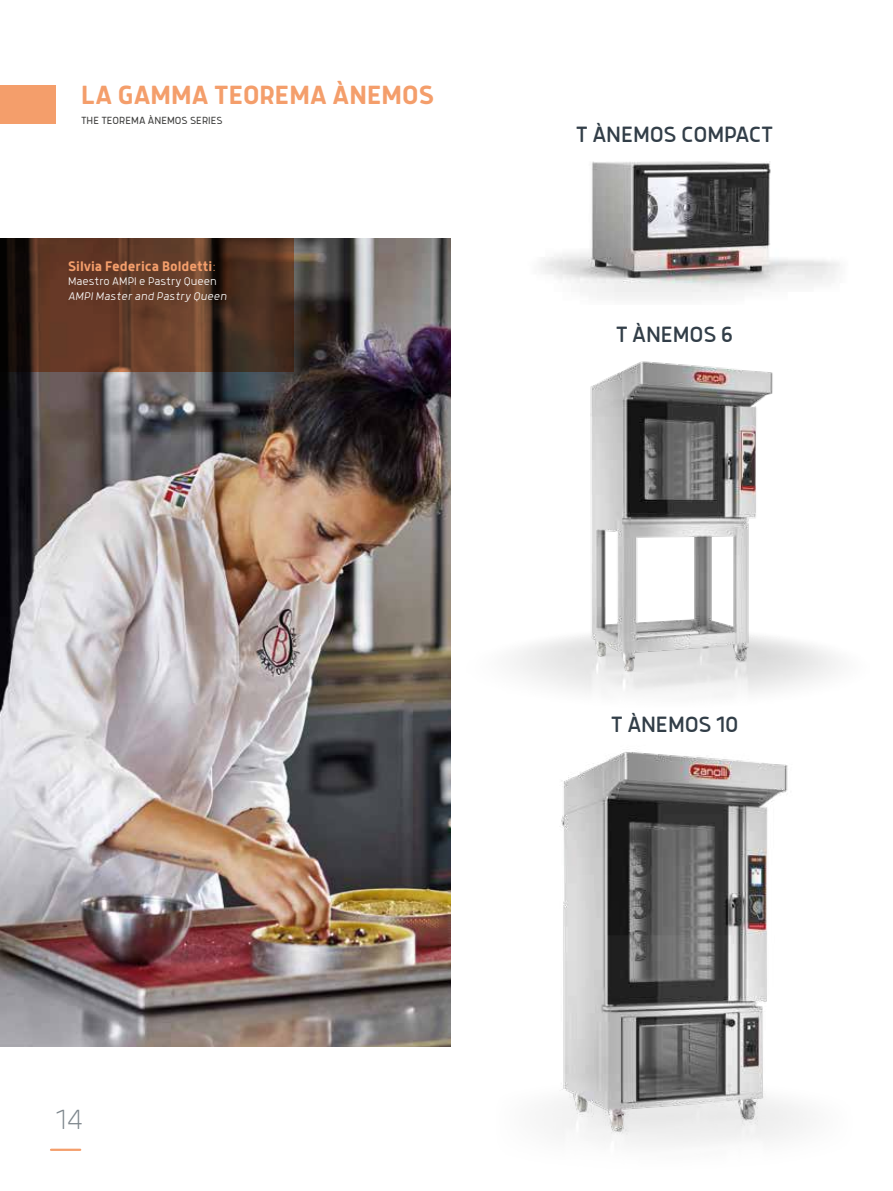
<style>
.page{position:relative;width:893px;height:1191px;background:#fff}
.page>*{position:absolute;margin:0;border:0;box-sizing:border-box;transform-origin:0 0}
.t1{font:200 30px "Anteb";color:#7d868c}
.t2{font:700 28.5px "Anteb";color:#f49e6b}
.t3{font:24px "Anteb";letter-spacing:-.01em;color:#323e48}
.t4{font:700 15px "Anteb Alt";color:#f49e6b}
.t5{font:italic 300 12px "Anteb Alt";letter-spacing:.01em;color:#fff}
.t6{font:300 12px "Anteb Alt";color:#fff}
.t7{font:300 11.25px "Anteb";color:#3c3c3b}
.s1{font-weight:300}
</style>
<div class="page">
<img style="left:529px;top:361px;width:279px;height:343px">
<img style="left:527px;top:752px;width:297px;height:386px">
<hr style="left:51px;top:1148px;width:29px;height:2px;background:#f49e6b">
<div style="left:0;top:85px;width:55px;height:38px;background:#f49e6b"></div>
<img style="left:0;top:238px;width:451px;height:809px">
<svg style="left:0;top:238px;width:293px;height:133px;background:#523222"></svg>
<img style="left:541px;top:161px;width:299px;height:138px">
<p class="t2" style="left:81px;top:78px;width:355px">LA GAMMA TEOREMA ÀNEMOS</p>
<p class="t7" style="left:81px;top:113px;width:143px">THE TEOREMA ÀNEMOS SERIES</p>
<p class="t4" style="left:68px;top:257px;width:149px">Silvia Federica Boldetti<span class="s1">:</span></p>
<p class="t6" style="left:68px;top:274px;width:150px">Maestro AMPI e Pastry Queen</p>
<p class="t5" style="left:68px;top:289px;width:160px">AMPI Master and Pastry Queen</p>
<p class="t3" style="left:576px;top:120px;width:199px">T ÀNEMOS COMPACT</p>
<p class="t3" style="left:616px;top:320px;width:119px">T ÀNEMOS 6</p>
<p class="t3" style="left:611px;top:710px;width:129px">T ÀNEMOS 10</p>
<p class="t1" style="left:56px;top:1102px;width:29px">14</p>
</div>
